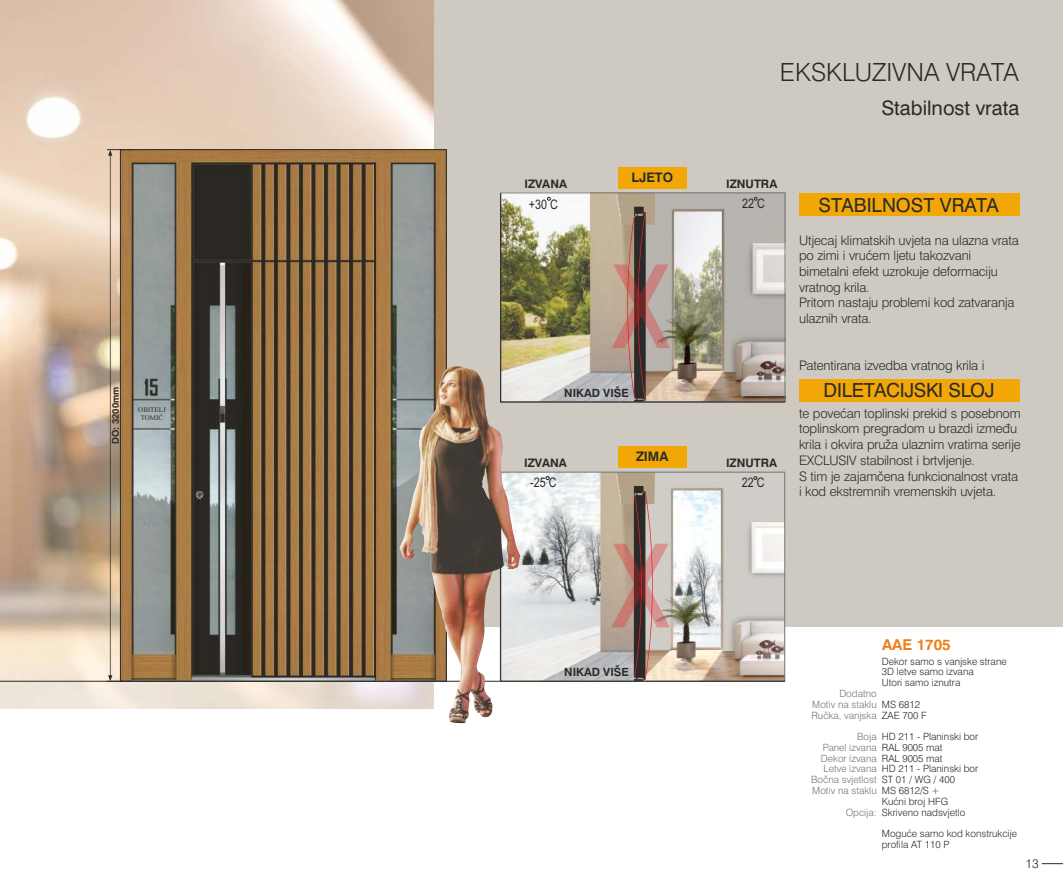
<style>
.page{position:relative;width:1063px;height:886px;background:#fff}
.page>*{position:absolute;margin:0;border:0;box-sizing:border-box;transform-origin:0 0}
.t1{font:161.12px "Arial";color:rgb(231 34 40/.33);scale:.75 1}
.t2{font:300 25px "Swiss 721 BT";color:#2a2b28}
.t3{font:20px "Swiss 721 BT";color:#2a2b28}
.t4{font:19.38px "Swiss 721 BT";letter-spacing:-.015em;color:#2a2b28}
.t5{font:700 15px "Swiss 721 BT";color:#f17c1a}
.t6{font:300 13.12px/15.8px "Swiss 721 BT";letter-spacing:-.015em;color:#2a2b28}
.t7{font:13.12px "Arial Narrow";color:#2a2b28}
.t8{font:700 13.12px "Swiss 721 BT";color:#2a2b28}
.t9{font:300 12.5px "Swiss 721 BT";color:#2a2b28}
.t10{font:700 11.75px "Swiss 721 BT";color:#2a2b28}
.t11{font:700 11.38px "Swiss 721 BT";color:#2a2b28}
.t12{font:300 10px/10.8px "Swiss 721 BT";color:#2a2b28}
.t13{font:300 10px/10.8px "Swiss 721 BT";color:#737473;text-align:justify}
.t14{font:700 9.38px "Swiss 721 BT";color:#2a2b28}
.t15{font:7px/7.8px "Times New Roman";color:#2a2b28;text-align:center}
</style>
<div class="page">
<div style="left:0;top:0;width:1063px;height:627px;background:#cecac1"></div>
<img style="left:0;top:0;width:434px;height:709px">
<img style="left:131px;top:151px;width:314px;height:528px">
<svg style="left:195px;top:490px;width:9px;height:9px"></svg>
<div style="left:195px;top:490px;width:9px;height:9px;border:1px solid #2a2b28;border-radius:50%"></div>
<hr style="left:0;top:681px;width:785px;height:1px;background:#2a2b28">
<svg style="left:1042px;top:863px;width:21px;height:1px"></svg>
<img style="left:500px;top:192px;width:286px;height:211px">
<svg style="left:500px;top:471px;width:286px;height:211px"></svg>
<img style="left:400px;top:410px;width:65px;height:313px">
<svg style="left:107px;top:149px;width:24px;height:533px;background:#b49775"></svg>
<div style="left:799px;top:193px;width:220px;height:23px;background:#f3a706"></div>
<div style="left:799px;top:379px;width:220px;height:23px;background:#f3a706"></div>
<div style="left:618px;top:446px;width:69px;height:21px;background:#f3a706"></div>
<svg style="left:754px;top:476px;width:3px;height:4px"></svg>
<svg style="left:546px;top:476px;width:4px;height:4px"></svg>
<div style="left:618px;top:167px;width:69px;height:21px;background:#f3a706"></div>
<svg style="left:547px;top:197px;width:4px;height:4px"></svg>
<svg style="left:754px;top:197px;width:4px;height:4px"></svg>
<p class="t14" style="left:112px;top:444px;width:59px;rotate:-90deg">DO: 3200mm</p>
<p class="t15" style="left:138px;top:407px;width:29px">OBITELJ<br>TOMIĆ</p>
<p class="t10" style="left:525px;top:179px;width:44px">IZVANA</p>
<p class="t7" style="left:529px;top:199px;width:31px">+30 C</p>
<p class="t8" style="left:631px;top:172px;width:43px">LJETO</p>
<p class="t1" style="left:611px;top:231px;width:82px">x</p>
<p class="t11" style="left:564px;top:388px;width:66px">NIKAD VIŠE</p>
<p class="t10" style="left:524px;top:458px;width:44px">IZVANA</p>
<p class="t7" style="left:530px;top:477px;width:28px">-25 C</p>
<p class="t8" style="left:636px;top:451px;width:34px">ZIMA</p>
<p class="t1" style="left:611px;top:510px;width:82px">x</p>
<p class="t11" style="left:564px;top:667px;width:66px">NIKAD VIŠE</p>
<p class="t2" style="left:780px;top:62px;width:240px">EKSKLUZIVNA VRATA</p>
<p class="t3" style="left:881px;top:100px;width:139px">Stabilnost vrata</p>
<p class="t10" style="left:726px;top:179px;width:53px">IZNUTRA</p>
<p class="t7" style="left:742px;top:198px;width:24px">22 C</p>
<p class="t10" style="left:726px;top:458px;width:53px">IZNUTRA</p>
<p class="t7" style="left:742px;top:477px;width:24px">22 C</p>
<p class="t4" style="left:819px;top:197px;width:182px">STABILNOST VRATA</p>
<p class="t6" style="left:799px;top:233px;width:221px">Utjecaj klimatskih uvjeta na ulazna vrata po zimi i vrućem ljetu takozvani bimetalni efekt uzrokuje deformaciju vratnog krila.<br>Pritom nastaju problemi kod zatvaranja ulaznih vrata.</p>
<p class="t6" style="left:799px;top:359px;width:187px">Patentirana izvedba vratnog krila i</p>
<p class="t6" style="left:799px;top:406px;width:223px">te povećan toplinski prekid s posebnom toplinskom pregradom u brazdi između krila i okvira pruža ulaznim vratima serije EXCLUSIV stabilnost i brtvljenje.<br>S tim je zajamčena funkcionalnost vrata i kod ekstremnih vremenskih uvjeta.</p>
<p class="t4" style="left:824px;top:383px;width:173px">DILETACIJSKI SLOJ</p>
<p class="t5" style="left:882px;top:639px;width:70px">AAE 1705</p>
<p class="t12" style="left:882px;top:656px;width:126px">Dekor samo s vanjske strane<br>3D letve samo izvana<br>Utori samo iznutra</p>
<p class="t12" style="left:882px;top:700px;width:46px">MS 6812<br>ZAE 700 F</p>
<p class="t12" style="left:882px;top:732px;width:98px">HD 211 - Planinski bor<br>RAL 9005 mat<br>RAL 9005 mat<br>HD 211 - Planinski bor<br>ST 01 / WG / 400<br>MS 6812/S +<br>Kućni broj HFG<br>Skriveno nadsvjetlo</p>
<p class="t12" style="left:882px;top:829px;width:137px">Moguće samo kod konstrukcije profila AT 110 P</p>
<p class="t13" style="left:812px;top:689px;width:67px;text-indent:28px">Dodatno Motiv na staklu Ručka, vanjska</p>
<p class="t13" style="left:811px;top:732px;width:67px;text-align:right">Boja<br>Panel izvana<br>Dekor izvana<br>Letve izvana<br>Bočna svjetlost<br>Motiv na staklu</p>
<p class="t13" style="left:846px;top:807px;width:33px">Opcija:</p>
<p class="t9" style="left:1025px;top:858px;width:15px">13</p>
</div>
